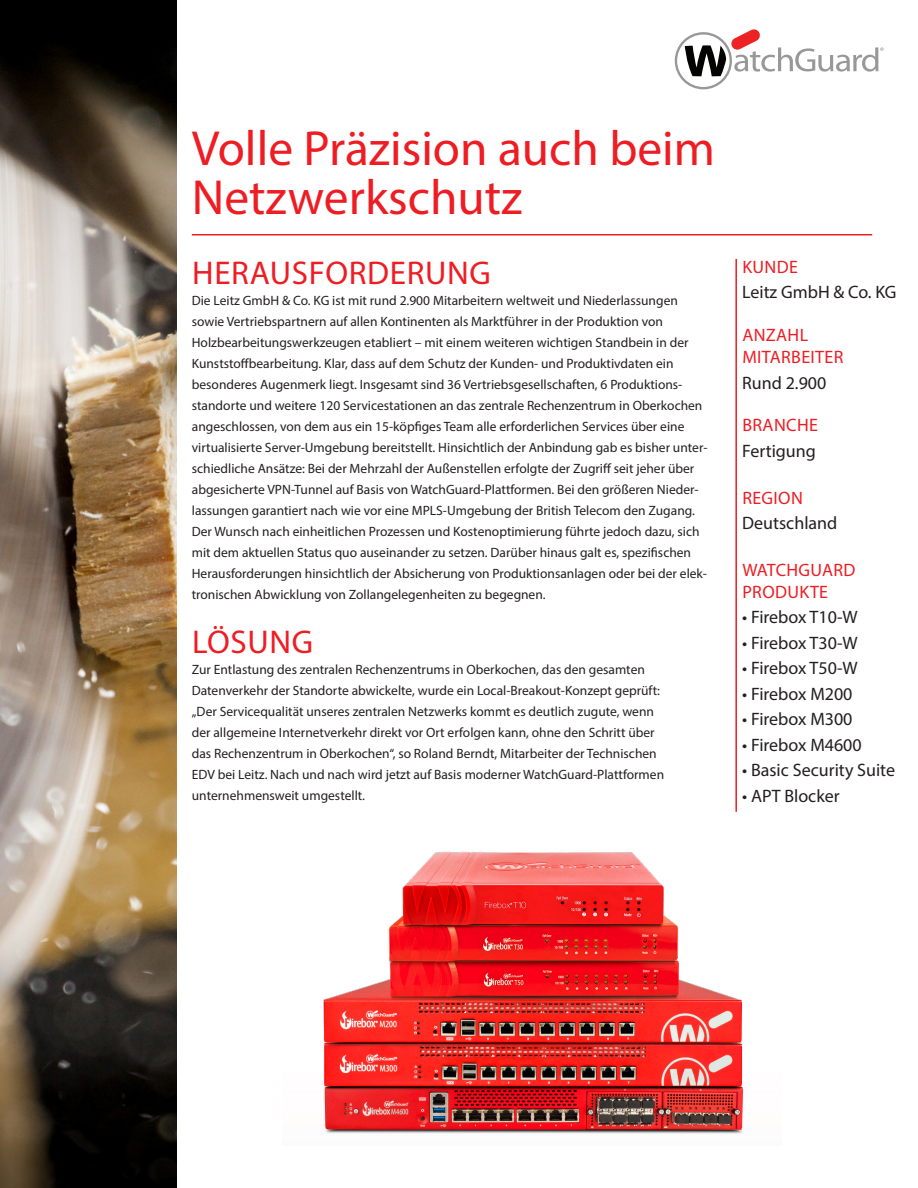
<style>
.page{position:relative;width:918px;height:1188px;background:#fff}
.page>*{position:absolute;margin:0;border:0;box-sizing:border-box;transform-origin:0 0}
.Headline{font:49.5px "Myriad Pro";color:#ee1d23}
.Sub-head{font:33px "Myriad Pro";letter-spacing:.02em;color:#ee1d23}
.Body_Copy{font:33px "Myriad Pro";letter-spacing:.02em;color:#ee1d23}
.Right_Column-Text{font:18px "Myriad Pro";color:#231f20}
.Right_Column-Headlin{font:18px "Myriad Pro";letter-spacing:.02em;color:#ee1d23}
.Right_Column-Headlin-2{font:18px "Myriad Pro";color:#231f20}
.Body_Copy-2{font:13.5px/21px "Myriad Pro";color:#231f20}
</style>
<div class="page">
<svg style="left:675px;top:29px;width:209px;height:60px"></svg>
<hr style="left:735px;top:259px;width:2px;height:553px;background:#ee1d23">
<hr style="left:192px;top:234px;width:680px;height:2px;background:#ee1d23">
<img style="left:0;top:0;width:176px;height:1188px">
<img style="left:323px;top:851px;width:421px;height:283px">
<p class="Headline" style="left:192px;top:118px;width:525px">Volle Präzision auch beim</p>
<p class="Headline" style="left:192px;top:167px;width:332px">Netzwerkschutz</p>
<p class="Sub-head" style="left:192px;top:252px;width:300px">HERAUSFORDERUNG</p>
<p class="Body_Copy-2" style="left:192px;top:289px;width:517px">Die Leitz GmbH &amp; Co. KG ist mit rund 2.900 Mitarbeitern weltweit und Niederlassungen sowie Vertriebspartnern auf allen Kontinenten als Marktführer in der Produktion von Holzbearbeitungswerkzeugen etabliert – mit einem weiteren wichtigen Standbein in der Kunststoffbearbeitung. Klar, dass auf dem Schutz der Kunden- und Produktivdaten ein besonderes Augenmerk liegt. Insgesamt sind 36 Vertriebsgesellschaften, 6 Produktions&shy;standorte und weitere 120 Servicestationen an das zentrale Rechenzentrum in Oberkochen angeschlossen, von dem aus ein 15-köpfiges Team alle erforderlichen Services über eine virtualisierte Server-Umgebung bereitstellt. Hinsichtlich der Anbindung gab es bisher unter&shy;schiedliche Ansätze: Bei der Mehrzahl der Außenstellen erfolgte der Zugriff seit jeher über abgesicherte VPN-Tunnel auf Basis von WatchGuard-Plattformen. Bei den größeren Nieder&shy;lassungen garantiert nach wie vor eine MPLS-Umgebung der British Telecom den Zugang.<br>Der Wunsch nach einheitlichen Prozessen und Kostenoptimierung führte jedoch dazu, sich mit dem aktuellen Status quo auseinander zu setzen. Darüber hinaus galt es, spezifischen Herausforderungen hinsichtlich der Absicherung von Produktionsanlagen oder bei der elek&shy;tronischen Abwicklung von Zollangelegenheiten zu begegnen.</p>
<p class="Body_Copy" style="left:192px;top:622px;width:122px">LÖSUNG</p>
<p class="Body_Copy-2" style="left:192px;top:659px;width:474px">Zur Entlastung des zentralen Rechenzentrums in Oberkochen, das den gesamten Datenverkehr der Standorte abwickelte, wurde ein Local-Breakout-Konzept geprüft: „Der Servicequalität unseres zentralen Netzwerks kommt es deutlich zugute, wenn der allgemeine Internetverkehr direkt vor Ort erfolgen kann, ohne den Schritt über das Rechenzentrum in Oberkochen“, so Roland Berndt, Mitarbeiter der Technischen EDV bei Leitz. Nach und nach wird jetzt auf Basis moderner WatchGuard-Plattformen unternehmensweit umgestellt.</p>
<p class="Right_Column-Headlin" style="left:742px;top:256px;width:57px">KUNDE</p>
<p class="Right_Column-Headlin-2" style="left:742px;top:281px;width:156px">Leitz GmbH &amp; Co. KG</p>
<p class="Right_Column-Headlin" style="left:742px;top:324px;width:67px">ANZAHL</p>
<p class="Right_Column-Headlin" style="left:742px;top:346px;width:103px">MITARBEITER</p>
<p class="Right_Column-Text" style="left:742px;top:371px;width:86px">Rund 2.900</p>
<p class="Right_Column-Headlin" style="left:742px;top:414px;width:77px">BRANCHE</p>
<p class="Right_Column-Text" style="left:742px;top:439px;width:75px">Fertigung</p>
<p class="Right_Column-Headlin" style="left:742px;top:487px;width:62px">REGION</p>
<p class="Right_Column-Text" style="left:742px;top:512px;width:97px">Deutschland</p>
<p class="Right_Column-Headlin" style="left:742px;top:559px;width:115px">WATCHGUARD</p>
<p class="Right_Column-Headlin" style="left:742px;top:581px;width:87px">PRODUKTE</p>
<p class="Right_Column-Text" style="left:742px;top:606px;width:117px">• Firebox T10-W</p>
<p class="Right_Column-Text" style="left:742px;top:632px;width:117px">• Firebox T30-W</p>
<p class="Right_Column-Text" style="left:742px;top:657px;width:117px">• Firebox T50-W</p>
<p class="Right_Column-Text" style="left:742px;top:683px;width:112px">• Firebox M200</p>
<p class="Right_Column-Text" style="left:742px;top:708px;width:112px">• Firebox M300</p>
<p class="Right_Column-Text" style="left:742px;top:734px;width:121px">• Firebox M4600</p>
<p class="Right_Column-Text" style="left:742px;top:759px;width:154px">• Basic Security Suite</p>
<p class="Right_Column-Text" style="left:742px;top:785px;width:99px">• APT Blocker</p>
</div>
